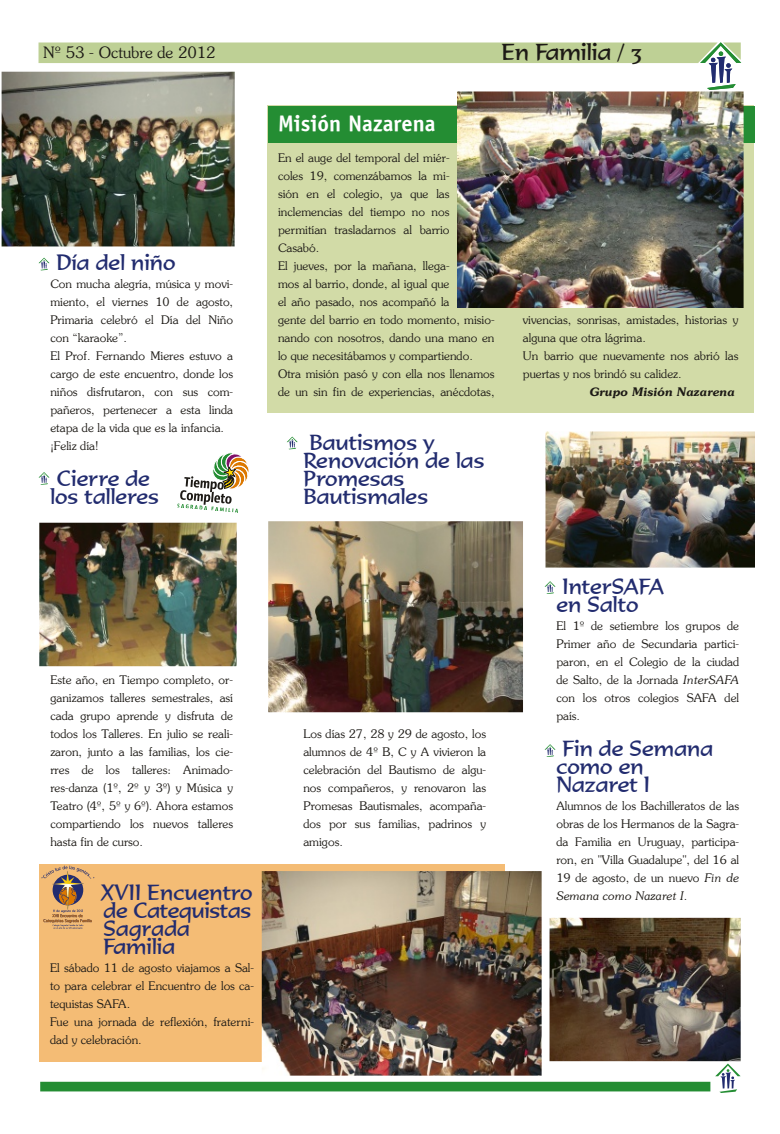
<style>
.page{position:relative;width:780px;height:1134px;background:#fff}
.page>*{position:absolute;margin:0;border:0;box-sizing:border-box;transform-origin:0 0}
.t1{font:700 22.5px "Offensive";color:#fff}
.t2{font:22.5px "Formal 436 BT";color:#1d1a16}
.t3{font:21.25px/18px "Formal 436 BT";color:#222c6f}
.t4{font:15.62px "Southern";color:#1d1a16}
.t5{font:11.75px/18px "Southern";color:#1d1a16;text-align:justify}
</style>
<div class="page">
<div style="left:268px;top:105px;width:486px;height:308px;background:#d2dba7"></div>
<svg style="left:38px;top:42px;width:703px;height:48px"></svg>
<svg style="left:39px;top:258px;width:11px;height:12px"></svg>
<img style="left:2px;top:72px;width:233px;height:174px">
<div style="left:268px;top:106px;width:486px;height:36px;background:#248d33"></div>
<svg style="left:177px;top:452px;width:72px;height:61px"></svg>
<svg style="left:39px;top:472px;width:11px;height:13px"></svg>
<svg style="left:287px;top:437px;width:11px;height:12px"></svg>
<img style="left:39px;top:523px;width:198px;height:143px">
<img style="left:268px;top:521px;width:255px;height:191px">
<img style="left:545px;top:431px;width:209px;height:136px">
<svg style="left:544px;top:581px;width:11px;height:13px"></svg>
<svg style="left:544px;top:744px;width:11px;height:13px"></svg>
<img style="left:457px;top:91px;width:286px;height:216px">
<img style="left:40px;top:865px;width:700px;height:228px">
<h3 class="t4" style="left:43px;top:43px;width:174px">Nº 53 - Octubre de 2012</h3>
<h1 class="t2" style="left:501px;top:39px;width:143px">En Familia / 3</h1>
<h2 class="t3" style="left:56px;top:254px;width:121px">Dнa del niсo</h2>
<p class="t5" style="left:50px;top:276px;width:184px;text-align:left">Con mucha alegría, música y movi&shy;miento, el viernes 10 de agosto,<br>Primaria celebró el Día del Niño con “karaoke”.<br>El Prof. Fernando Mieres estuvo a cargo de este encuentro, donde los niños disfrutaron, con sus com&shy;pañeros, pertenecer a esta linda etapa de la vida que es la infancia. ¡Feliz día!</p>
<h2 class="t3" style="left:50px;top:470px;width:110px">Cierre de los talleres</h2>
<h1 class="t1" style="left:278px;top:109px;width:159px">Misión Nazarena</h1>
<p class="t5" style="left:278px;top:150px;width:218px;text-align:left">En el auge del temporal del miér-<br>coles 19, comenzábamos la mi-<br>sión en el colegio, ya que las inclemencias del tiempo no nos permitían trasladarnos al barrio<br>Casabó.<br>El jueves, por la mañana, llega-<br>mos al barrio, donde, al igual que<br>el año pasado, nos acompañó la<br>gente del barrio en todo momento, misio&shy;nando con nosotros, dando una mano en lo que necesitábamos y compartiendo.<br>Otra misión pasó y con ella nos llenamos de un sin fin de experiencias, anécdotas,</p>
<h2 class="t3" style="left:303px;top:434px;width:183px">Bautismos y<br>Renovaciуn de las<br>Promesas<br>Bautismales</h2>
<p class="t5" style="left:523px;top:312px;width:217px">vivencias, sonrisas, amistades, historias y</p>
<p class="t5" style="left:523px;top:330px;width:124px">alguna que otra lágrima.</p>
<p class="t5" style="left:523px;top:348px;width:217px">Un barrio que nuevamente nos abrió las</p>
<p class="t5" style="left:523px;top:366px;width:160px">puertas y nos brindó su calidez.</p>
<p class="t5" style="left:589px;top:384px;width:147px">Grupo Misión Nazarena</p>
<p class="t5" style="left:50px;top:672px;width:184px">Este año, en Tiempo completo, or&shy;ganizamos talleres semestrales, así cada grupo aprende y disfruta de todos los Talleres. En julio se reali&shy;zaron, junto a las familias, los cie&shy;rres de los talleres: Animado&shy;res-danza (1º, 2º y 3º) y Música y Teatro (4º, 5º y 6º). Ahora estamos compartiendo los nuevos talleres hasta fin de curso.</p>
<h2 class="t3" style="left:101px;top:884px;width:153px">XVII Encuentro de Catequistas<br>Sagrada<br>Familia</h2>
<p class="t5" style="left:50px;top:960px;width:205px;text-align:left">El sábado 11 de agosto viajamos a Sal&shy;to para celebrar el Encuentro de los ca&shy;tequistas SAFA.<br>Fue una jornada de reflexión, fraterni&shy;dad y celebración.</p>
<p class="t5" style="left:303px;top:726px;width:184px">Los días 27, 28 y 29 de agosto, los alumnos de 4º B, C y A vivieron la celebración del Bautismo de algu&shy;nos compañeros, y renovaron las Promesas Bautismales, acompaña&shy;dos por sus familias, padrinos y amigos.</p>
<h2 class="t3" style="left:556px;top:578px;width:109px">InterSAFA en Salto</h2>
<p class="t5" style="left:556px;top:618px;width:184px">El 1º de setiembre los grupos de Primer año de Secundaria partici&shy;paron, en el Colegio de la ciudad de Salto, de la Jornada InterSAFA con los otros colegios SAFA del país.</p>
<h2 class="t3" style="left:556px;top:740px;width:158px">Fin de Semana como en<br>Nazaret I</h2>
<p class="t5" style="left:556px;top:798px;width:184px">Alumnos de los Bachilleratos de las obras de los Hermanos de la Sagra&shy;da Familia en Uruguay, participa&shy;ron, en "Villa Guadalupe", del 16 al 19 de agosto, de un nuevo Fin de Semana como Nazaret I.</p>
</div>
